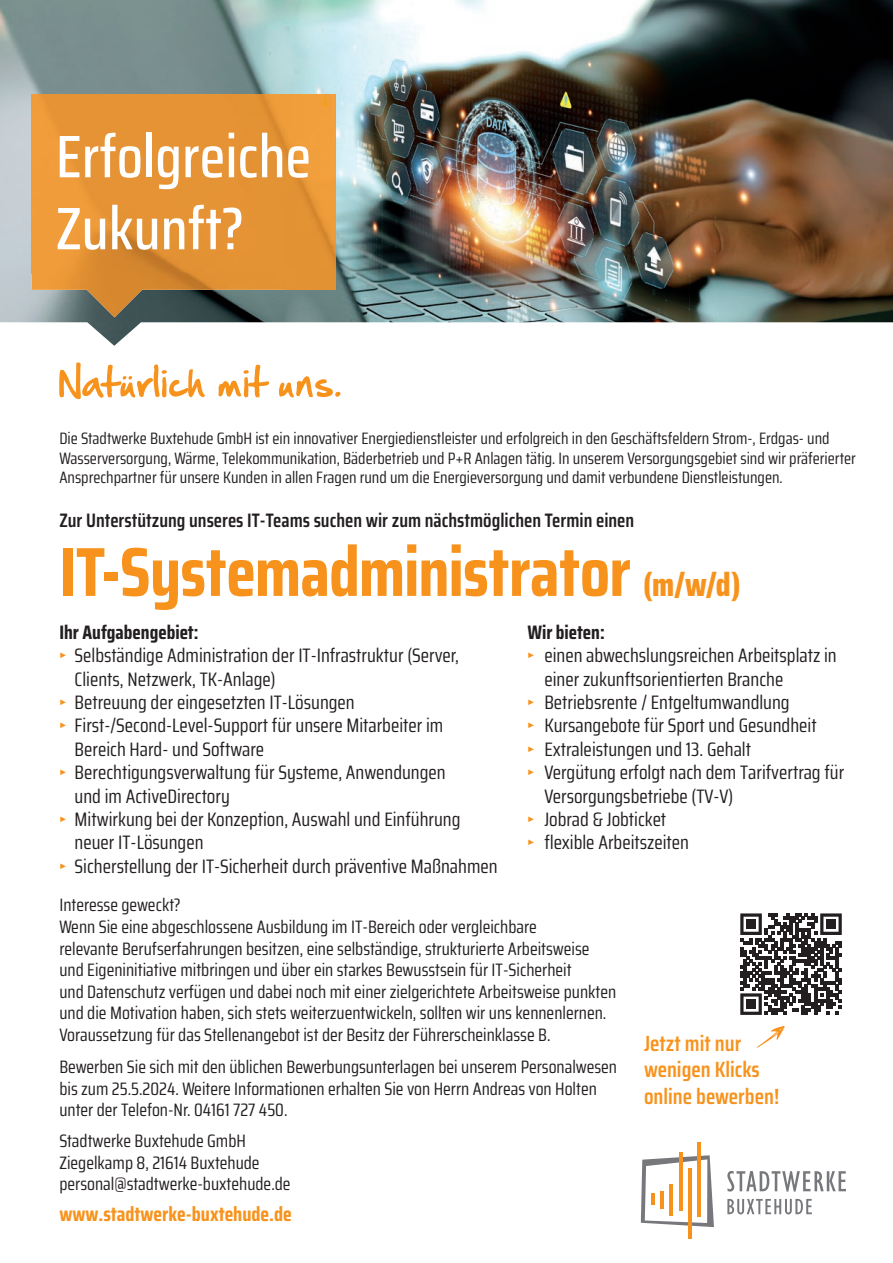
<style>
.page{position:relative;width:893px;height:1263px;background:#fff}
.page>*{position:absolute;margin:0;border:0;box-sizing:border-box;transform-origin:0 0}
.t1{font:700 69.3px "Saira Condensed";letter-spacing:-.01em;color:#f7931d}
.t2{font:500 60px/72px "Saira Condensed";color:#fff}
.t3{font:600 22.05px/26.4px "Saira Condensed";color:#f7931d}
.t4{font:700 20.25px "Saira Condensed";color:#f7931d}
.t5{font:19.5px/23.4px "Saira Condensed";color:#231f20}
.t6{font:600 19.5px "Saira Condensed";color:#231f20}
.t7{font:700 19.5px "Saira Condensed";color:#231f20}
.t8{font:18px/21.6px "Saira Condensed";color:#231f20}
.t9{font:16.5px/19.8px "Saira Condensed";color:#231f20}
.s1{font-weight:800;font-size:33px}
.s2{color:#f7931d}
</style>
<div class="page">
<svg style="left:641px;top:1155px;width:73px;height:72px"></svg>
<hr style="left:669px;top:1184px;width:4px;height:31px;background:#f7931d">
<hr style="left:688px;top:1168px;width:4px;height:71px;background:#f7931d">
<hr style="left:697px;top:1142px;width:4px;height:74px;background:#f7931d">
<svg style="left:678px;top:1152px;width:4px;height:58px"></svg>
<hr style="left:660px;top:1191px;width:4px;height:17px;background:#f7931d">
<hr style="left:651px;top:1193px;width:4px;height:12px;background:#f7931d">
<svg style="left:727px;top:1199px;width:85px;height:15px"></svg>
<svg style="left:727px;top:1171px;width:119px;height:20px"></svg>
<svg style="left:757px;top:1026px;width:28px;height:21px"></svg>
<svg style="left:740px;top:913px;width:102px;height:102px"></svg>
<div style="left:746px;top:919px;width:10px;height:10px;background:#231f20"></div>
<div style="left:826px;top:919px;width:10px;height:10px;background:#231f20"></div>
<div style="left:746px;top:999px;width:10px;height:10px;background:#231f20"></div>
<img style="left:0;top:0;width:893px;height:346px">
<img style="left:32px;top:94px;width:254px;height:223px">
<img style="left:285px;top:94px;width:51px;height:196px">
<svg style="left:59px;top:362px;width:146px;height:37px"></svg>
<svg style="left:218px;top:365px;width:51px;height:33px"></svg>
<svg style="left:279px;top:376px;width:61px;height:21px"></svg>
<h2 class="t2" style="left:56px;top:119px;width:257px">Erfolgreiche<br>Zukunft?</h2>
<p class="t9" style="left:59px;top:428px;width:798px">Die Stadtwerke Buxtehude GmbH ist ein innovativer Energiedienstleister und erfolgreich in den Geschäftsfeldern Strom-, Erdgas- und<br>Wasserversorgung, Wärme, Telekommunikation, Bäderbetrieb und P+R Anlagen tätig. In unserem Versorgungsgebiet sind wir präferierter<br>Ansprechpartner für unsere Kunden in allen Fragen rund um die Energieversorgung und damit verbundene Dienstleistungen.</p>
<p class="t6" style="left:59px;top:505px;width:576px">Zur Unterstützung unseres IT-Teams suchen wir zum nächstmöglichen Termin einen</p>
<h1 class="t1" style="left:59px;top:519px;width:683px">IT-Systemadministrator <span class="s1">(m/w/d)</span></h1>
<p class="t7" style="left:59px;top:617px;width:141px">Ihr Aufgabengebiet:</p>
<p class="t5" style="left:75px;top:643px;width:386px;text-indent:-15px"><span class="s2">→</span> Selbständige Administration der IT-Infrastruktur (Server,<br>Clients, Netzwerk, TK-Anlage)</p>
<p class="t5" style="left:59px;top:690px;width:297px"><span class="s2">→</span> Betreuung der eingesetzten IT-Lösungen</p>
<p class="t5" style="left:75px;top:713px;width:370px;text-indent:-15px"><span class="s2">→</span> First-/Second-Level-Support für unsere Mitarbeiter im<br>Bereich Hard- und Software</p>
<p class="t5" style="left:75px;top:760px;width:373px;text-indent:-15px"><span class="s2">→</span> Berechtigungsverwaltung für Systeme, Anwendungen und im ActiveDirectory</p>
<p class="t5" style="left:75px;top:807px;width:387px;text-indent:-15px"><span class="s2">→</span> Mitwirkung bei der Konzeption, Auswahl und Einführung neuer IT-Lösungen</p>
<p class="t5" style="left:59px;top:854px;width:440px"><span class="s2">→</span> Sicherstellung der IT-Sicherheit durch präventive Maßnahmen</p>
<p class="t7" style="left:527px;top:617px;width:79px">Wir bieten:</p>
<p class="t5" style="left:544px;top:643px;width:294px;text-indent:-17px"><span class="s2">→</span> einen abwechslungsreichen Arbeitsplatz in einer zukunftsorientierten Branche</p>
<p class="t5" style="left:527px;top:690px;width:264px"><span class="s2">→</span> Betriebsrente / Entgeltumwandlung</p>
<p class="t5" style="left:527px;top:713px;width:291px"><span class="s2">→</span> Kursangebote für Sport und Gesundheit</p>
<p class="t5" style="left:527px;top:737px;width:225px"><span class="s2">→</span> Extraleistungen und 13. Gehalt</p>
<p class="t5" style="left:544px;top:760px;width:301px;text-indent:-17px"><span class="s2">→</span> Vergütung erfolgt nach dem Tarifvertrag für<br>Versorgungsbetriebe (TV-V)</p>
<p class="t5" style="left:527px;top:807px;width:140px"><span class="s2">→</span> Jobrad &amp; Jobticket</p>
<p class="t5" style="left:527px;top:830px;width:163px"><span class="s2">→</span> flexible Arbeitszeiten</p>
<p class="t8" style="left:59px;top:894px;width:558px">Interesse geweckt?<br>Wenn Sie eine abgeschlossene Ausbildung im IT-Bereich oder vergleichbare<br>relevante Berufserfahrungen besitzen, eine selbständige, strukturierte Arbeitsweise und Eigeninitiative mitbringen und über ein starkes Bewusstsein für IT-Sicherheit<br>und Datenschutz verfügen und dabei noch mit einer zielgerichtete Arbeitsweise punkten und die Motivation haben, sich stets weiterzuentwickeln, sollten wir uns kennenlernen.<br>Voraussetzung für das Stellenangebot ist der Besitz der Führerscheinklasse B.</p>
<p class="t8" style="left:59px;top:1056px;width:559px">Bewerben Sie sich mit den üblichen Bewerbungsunterlagen bei unserem Personalwesen bis zum 25.5.2024. Weitere Informationen erhalten Sie von Herrn Andreas von Holten unter der Telefon-Nr. 04161 727 450.</p>
<p class="t8" style="left:59px;top:1130px;width:233px">Stadtwerke Buxtehude GmbH<br>Ziegelkamp 8, 21614 Buxtehude personal@stadtwerke-buxtehude.de</p>
<p class="t4" style="left:59px;top:1199px;width:234px">www.stadtwerke-buxtehude.de</p>
<p class="t3" style="left:644px;top:1029px;width:137px">Jetzt mit nur wenigen Klicks online bewerben!</p>
</div>
